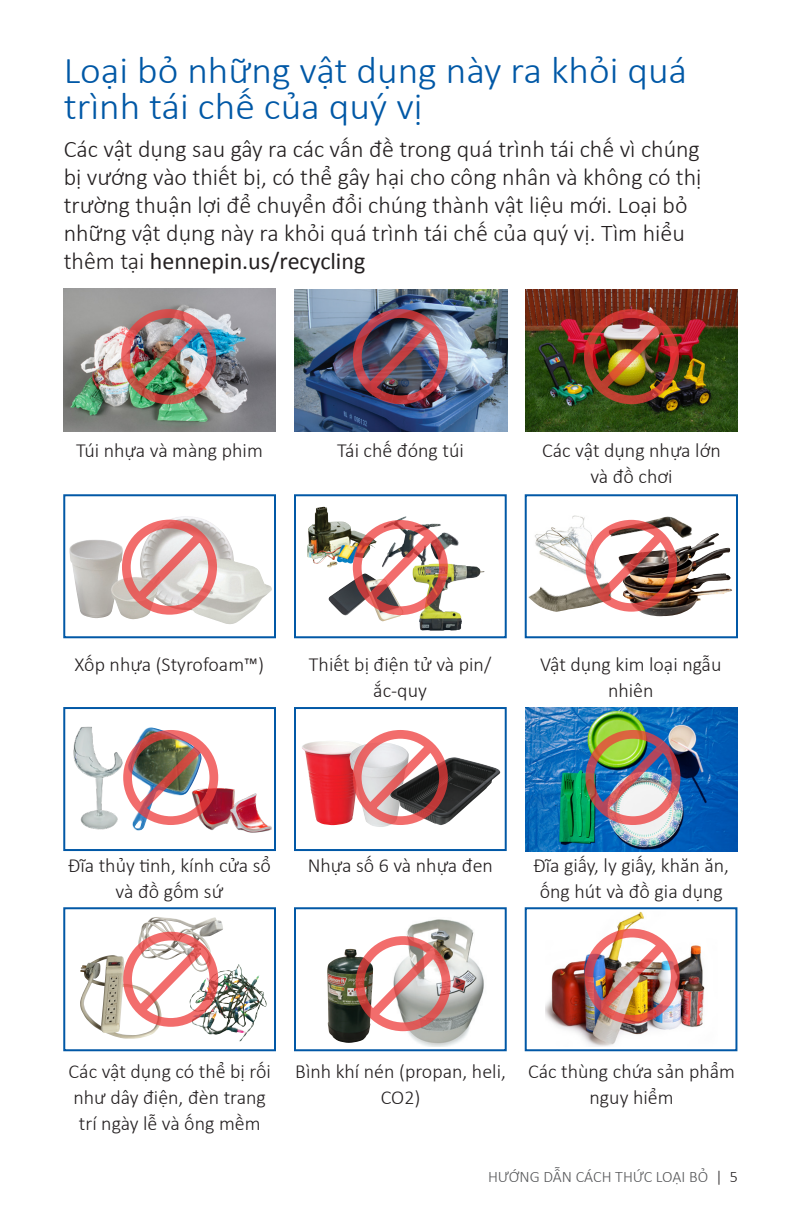
<style>
.page{position:relative;width:792px;height:1224px;background:#fff}
.page>*{position:absolute;margin:0;border:0;box-sizing:border-box;transform-origin:0 0}
.Subhead-NEW{font:300 38px/36px "Calibri";color:#0158a6;scale:1.04 1}
.Subhead-NEW-2{font:300 24px/28px "Calibri";color:#231f20}
.Body_copy{font:300 20px/26px "Calibri";color:#231f20;text-align:center}
.t1{font:300 16px "Calibri";color:#57585a}
.s1{font-weight:400}
.s2{color:#231f20}
</style>
<div class="page">
<div style="left:525px;top:907px;width:212px;height:144px;border:2px solid #0158a6"></div>
<div style="left:294px;top:907px;width:213px;height:144px;border:2px solid #0158a6"></div>
<div style="left:63px;top:907px;width:213px;height:144px;border:2px solid #0158a6"></div>
<div style="left:294px;top:707px;width:213px;height:144px;border:2px solid #0158a6"></div>
<div style="left:63px;top:707px;width:213px;height:144px;border:2px solid #0158a6"></div>
<div style="left:294px;top:494px;width:213px;height:144px;border:2px solid #0158a6"></div>
<img style="left:545px;top:911px;width:160px;height:136px">
<img style="left:407px;top:919px;width:77px;height:127px">
<img style="left:206px;top:788px;width:66px;height:45px">
<img style="left:73px;top:726px;width:48px;height:104px">
<img style="left:307px;top:507px;width:44px;height:57px">
<img style="left:419px;top:564px;width:66px;height:67px">
<img style="left:328px;top:582px;width:69px;height:39px">
<img style="left:535px;top:515px;width:50px;height:59px">
<img style="left:645px;top:537px;width:87px;height:79px">
<img style="left:528px;top:587px;width:55px;height:25px">
<img style="left:662px;top:517px;width:30px;height:21px">
<img style="left:302px;top:741px;width:49px;height:84px">
<img style="left:450px;top:757px;width:50px;height:64px">
<img style="left:203px;top:964px;width:64px;height:77px">
<img style="left:80px;top:955px;width:78px;height:84px">
<img style="left:141px;top:917px;width:82px;height:55px">
<img style="left:327px;top:949px;width:42px;height:94px">
<img style="left:63px;top:288px;width:213px;height:144px">
<img style="left:119px;top:307px;width:99px;height:99px">
<img style="left:294px;top:290px;width:213px;height:142px">
<img style="left:525px;top:290px;width:213px;height:142px">
<div style="left:63px;top:494px;width:213px;height:144px;border:2px solid #0158a6"></div>
<div style="left:525px;top:494px;width:213px;height:144px;border:2px solid #0158a6"></div>
<img style="left:69px;top:516px;width:203px;height:108px">
<img style="left:525px;top:707px;width:213px;height:144px">
<img style="left:351px;top:307px;width:99px;height:99px">
<img style="left:582px;top:307px;width:99px;height:99px">
<svg style="left:120px;top:518px;width:99px;height:99px"></svg>
<svg style="left:121px;top:930px;width:99px;height:99px"></svg>
<img style="left:351px;top:518px;width:99px;height:99px">
<svg style="left:351px;top:730px;width:99px;height:97px"></svg>
<img style="left:583px;top:728px;width:100px;height:99px">
<img style="left:354px;top:934px;width:99px;height:99px">
<img style="left:583px;top:518px;width:96px;height:96px">
<img style="left:583px;top:927px;width:99px;height:99px">
<img style="left:121px;top:727px;width:99px;height:100px">
<p class="Subhead-NEW" style="left:64px;top:52px;width:601px">Loại bỏ những vật dụng này ra khỏi quá trình tái chế của quý vị</p>
<p class="Subhead-NEW-2" style="left:64px;top:134px;width:639px">Các vật dụng sau gây ra các vấn đề trong quá trình tái chế vì chúng bị vướng vào thiết bị, có thể gây hại cho công nhân và không có thị trường thuận lợi để chuyển đổi chúng thành vật liệu mới. Loại bỏ những vật dụng này ra khỏi quá trình tái chế của quý vị. Tìm hiểu thêm tại <span class="s1">hennepin.us/recycling</span></p>
<p class="Body_copy" style="left:76px;top:437px;width:188px">Túi nhựa và màng phim</p>
<p class="Body_copy" style="left:337px;top:437px;width:128px">Tái chế đóng túi</p>
<p class="Body_copy" style="left:542px;top:437px;width:180px">Các vật dụng nhựa lớn và đồ chơi</p>
<p class="Body_copy" style="left:75px;top:651px;width:191px">Xốp nhựa (Styrofoam™)</p>
<p class="Body_copy" style="left:309px;top:651px;width:184px">Thiết bị điện tử và pin/ ắc-quy</p>
<p class="Body_copy" style="left:540px;top:651px;width:183px">Vật dụng kim loại ngẫu nhiên</p>
<p class="Body_copy" style="left:68px;top:852px;width:204px">Đĩa thủy tinh, kính cửa sổ và đồ gốm sứ</p>
<p class="Body_copy" style="left:308px;top:852px;width:187px">Nhựa số 6 và nhựa đen</p>
<p class="Body_copy" style="left:533px;top:852px;width:197px">Đĩa giấy, ly giấy, khăn ăn, ống hút và đồ gia dụng</p>
<p class="Body_copy" style="left:69px;top:1058px;width:204px;text-align:left">Các vật dụng có thể bị rối như dây điện, đèn trang trí ngày lễ và ống mềm</p>
<p class="Body_copy" style="left:295px;top:1058px;width:212px">Bình khí nén (propan, heli,<br>CO2)</p>
<p class="Body_copy" style="left:528px;top:1058px;width:209px">Các thùng chứa sản phẩm nguy hiểm</p>
<p class="t1" style="left:488px;top:1167px;width:251px">HƯỚNG DẪN CÁCH THỨC LOẠI BỎ <span class="s2">| 5</span></p>
</div>
